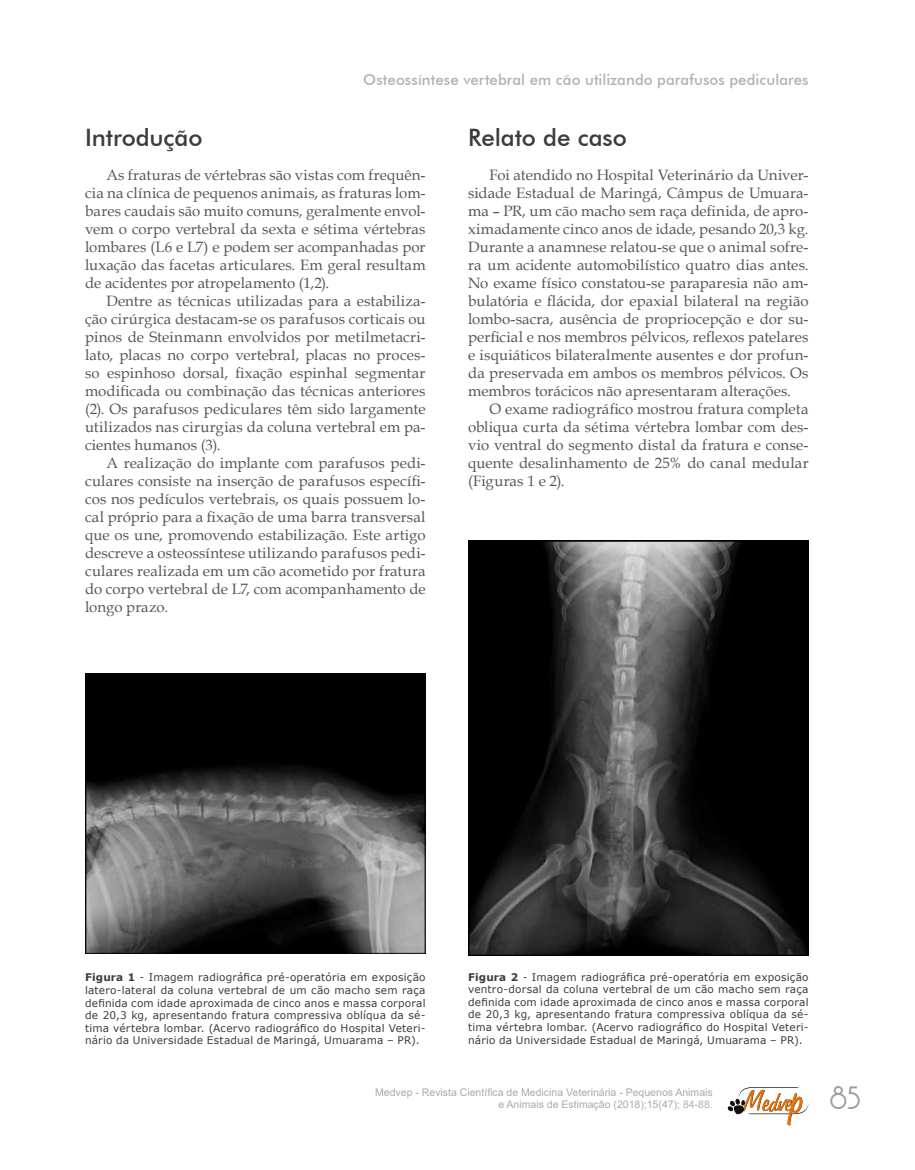
<style>
.page{position:relative;width:915px;height:1170px;background:#fff}
.page>*{position:absolute;margin:0;border:0;box-sizing:border-box;transform-origin:0 0}
.t1{font:30px "Andes";color:#9d9d9c}
.t2{font:500 24px "Futura BT";letter-spacing:-.005em;color:#3c3c3b}
.t3{font:15px/18px "Book Antiqua";letter-spacing:.005em;color:#575756;text-align:justify}
.t4{font:500 15px "Futura BT";letter-spacing:.005em;color:#b3b2b2}
.t5{font:10.5px/12.6px "Verdana";letter-spacing:.015em;color:#3c3c3b;text-align:justify}
.t6{font:10.5px/12.6px "Arial";color:#a8aaac;text-align:right}
.s1{font-weight:700}
.s2{color:#b3b2b2}
</style>
<div class="page">
<svg style="left:727px;top:1087px;width:81px;height:38px"></svg>
<img style="left:85px;top:673px;width:340px;height:280px">
<img style="left:468px;top:540px;width:340px;height:415px">
<p class="t4" style="left:363px;top:71px;width:446px">Osteossíntese vertebral em cão utilizando parafusos pediculares</p>
<h2 class="t2" style="left:85px;top:123px;width:119px">Introdução</h2>
<p class="t3" style="left:85px;top:166px;width:342px;text-indent:21px">As fraturas de vértebras são vistas com frequên&shy;cia na clínica de pequenos animais, as fraturas lom&shy;bares caudais são muito comuns, geralmente envol&shy;vem o corpo vertebral da sexta e sétima vértebras lombares (L6 e L7) e podem ser acompanhadas por luxação das facetas articulares. Em geral resultam de acidentes por atropelamento (1,2).</p>
<p class="t3" style="left:85px;top:292px;width:342px;text-indent:21px">Dentre as técnicas utilizadas para a estabiliza&shy;ção cirúrgica destacam-se os parafusos corticais ou pinos de Steinmann envolvidos por metilmetacri&shy;lato, placas no corpo vertebral, placas no proces&shy;so espinhoso dorsal, fixação espinhal segmentar modificada ou combinação das técnicas anteriores (2). Os parafusos pediculares têm sido largamente utilizados nas cirurgias da coluna vertebral em pa&shy;cientes humanos (3).</p>
<p class="t3" style="left:85px;top:454px;width:342px;text-indent:21px">A realização do implante com parafusos pedi&shy;culares consiste na inserção de parafusos específi&shy;cos nos pedículos vertebrais, os quais possuem lo&shy;cal próprio para a fixação de uma barra transversal que os une, promovendo estabilização. Este artigo descreve a osteossíntese utilizando parafusos pedi&shy;culares realizada em um cão acometido por fratura do corpo vertebral de L7, com acompanhamento de longo prazo.</p>
<h2 class="t2" style="left:468px;top:123px;width:160px">Relato de caso</h2>
<p class="t3" style="left:468px;top:166px;width:342px;text-indent:21px">Foi atendido no Hospital Veterinário da Univer&shy;sidade Estadual de Maringá, Câmpus de Umuara&shy;ma – PR, um cão macho sem raça definida, de apro&shy;ximadamente cinco anos de idade, pesando 20,3 kg.<br>Durante a anamnese relatou-se que o animal sofre&shy;ra um acidente automobilístico quatro dias antes.<br>No exame físico constatou-se paraparesia não am&shy;bulatória e flácida, dor epaxial bilateral na região lombo-sacra, ausência de propriocepção e dor su&shy;perficial e nos membros pélvicos, reflexos patelares e isquiáticos bilateralmente ausentes e dor profun&shy;da preservada em ambos os membros pélvicos. Os membros torácicos não apresentaram alterações.</p>
<p class="t3" style="left:468px;top:400px;width:342px;text-indent:21px">O exame radiográfico mostrou fratura completa obliqua curta da sétima vértebra lombar com des&shy;vio ventral do segmento distal da fratura e conse&shy;quente desalinhamento de 25% do canal medular (Figuras 1 e 2).</p>
<p class="t5" style="left:85px;top:971px;width:342px"><span class="s1">Figura 1</span> - Imagem radiográfica pré-operatória em exposição latero-lateral da coluna vertebral de um cão macho sem raça definida com idade aproximada de cinco anos e massa corporal de 20,3 kg, apresentando fratura compressiva oblíqua da sé&shy;tima vértebra lombar. (Acervo radiográfico do Hospital Veteri&shy;nário da Universidade Estadual de Maringá, Umuarama – PR).</p>
<p class="t5" style="left:468px;top:970px;width:342px"><span class="s1">Figura 2</span> - Imagem radiográfica pré-operatória em exposição ventro-dorsal da coluna vertebral de um cão macho sem raça definida com idade aproximada de cinco anos e massa corporal de 20,3 kg, apresentando fratura compressiva oblíqua da sé&shy;tima vértebra lombar. (Acervo radiográfico do Hospital Veteri&shy;nário da Universidade Estadual de Maringá, Umuarama – PR).</p>
<p class="t6" style="left:375px;top:1085px;width:339px">Medvep - Revista Científica de Medicina Veterinária - Pequenos Animais e Animais de Estimação (2018);15(47); <span class="s2">84-88.</span></p>
<h1 class="t1" style="left:829px;top:1084px;width:32px">85</h1>
</div>
